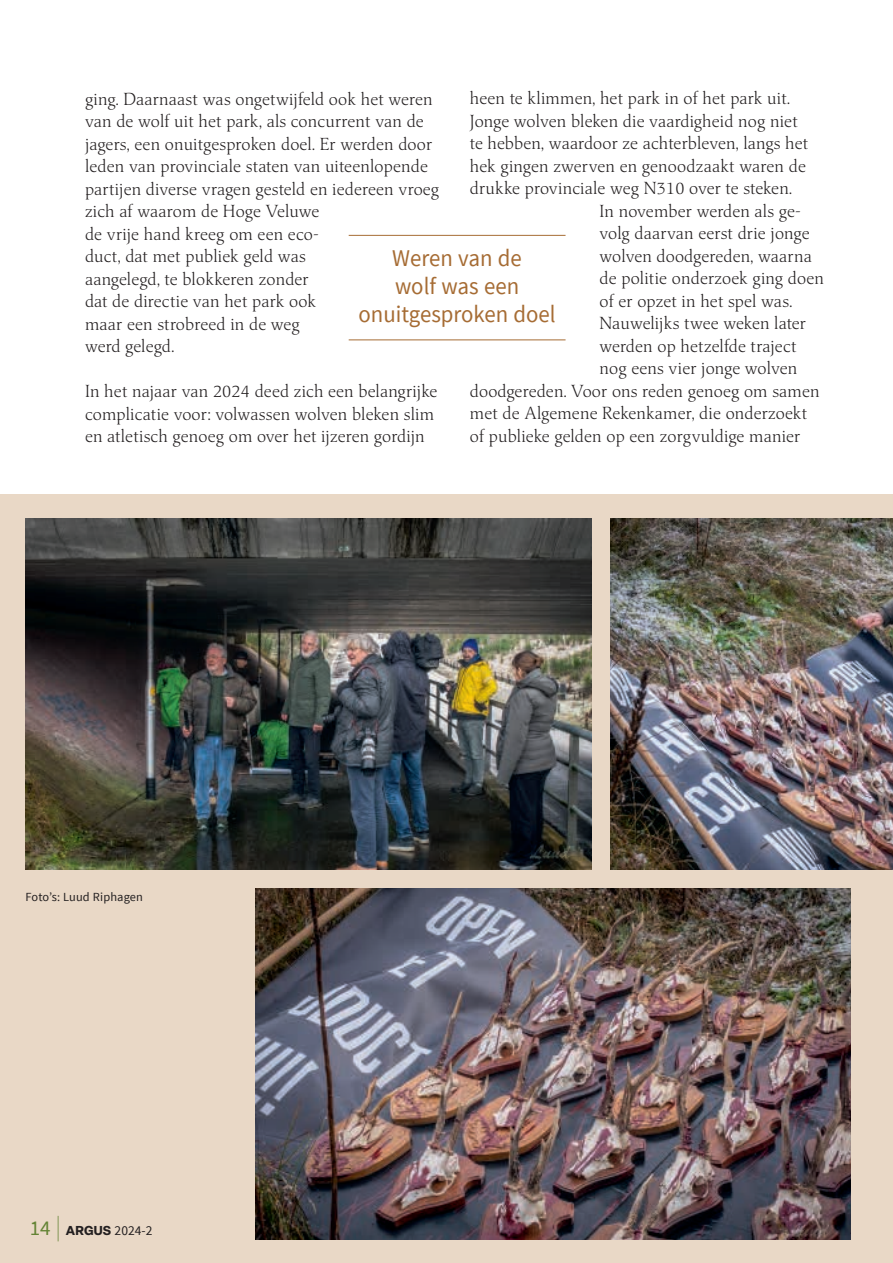
<style>
.page{position:relative;width:893px;height:1263px;background:#fff}
.page>*{position:absolute;margin:0;border:0;box-sizing:border-box;transform-origin:0 0}
.t1{font:24px/28.5px "Source Sans Pro";color:#a66c34;text-align:center;scale:.95 1}
.t2{font:300 17.25px/22.5px "Classica Pro";letter-spacing:.01em;color:#231f20}
.t3{font:13.5px "Source Sans Pro";color:#231f20}
.t4{font:12.3px "Source Sans Pro";letter-spacing:.01em;color:#231f20}
.s1{font-size:21px;color:#638334}
.s2{font-weight:200;font-size:25.5px;color:#638334}
.s3{font-family:"Elza";font-weight:700;font-size:12.75px}
</style>
<div class="page">
<div style="left:0;top:495px;width:893px;height:768px;background:#e9d8c6"></div>
<img style="left:26px;top:519px;width:565px;height:350px">
<img style="left:610px;top:519px;width:283px;height:350px">
<img style="left:256px;top:888px;width:594px;height:351px">
<hr style="left:349px;top:235px;width:217px;height:1px;background:#a66c34">
<hr style="left:349px;top:339px;width:217px;height:1px;background:#a66c34">
<p class="t2" style="left:470px;top:87px;width:322px">heen te klimmen, het park in of het park uit.</p>
<p class="t2" style="left:470px;top:109px;width:329px">Jonge wolven bleken die vaardigheid nog niet</p>
<p class="t2" style="left:470px;top:132px;width:340px">te hebben, waardoor ze achterbleven, langs het</p>
<p class="t2" style="left:470px;top:154px;width:338px">hek gingen zwerven en genoodzaakt waren de</p>
<p class="t2" style="left:470px;top:177px;width:324px">drukke provinciale weg N310 over te steken.</p>
<p class="t2" style="left:600px;top:199px;width:203px">In november werden als ge-</p>
<p class="t2" style="left:600px;top:222px;width:211px">volg daarvan eerst drie jonge</p>
<p class="t2" style="left:600px;top:244px;width:214px">wolven doodgereden, waarna</p>
<p class="t2" style="left:600px;top:267px;width:226px">de politie onderzoek ging doen</p>
<p class="t2" style="left:600px;top:289px;width:194px">of er opzet in het spel was.</p>
<p class="t2" style="left:600px;top:312px;width:208px">Nauwelijks twee weken later</p>
<p class="t2" style="left:600px;top:334px;width:198px">werden op hetzelfde traject</p>
<p class="t2" style="left:600px;top:357px;width:199px">nog eens vier jonge wolven</p>
<p class="t2" style="left:470px;top:379px;width:351px">doodgereden. Voor ons reden genoeg om samen</p>
<p class="t2" style="left:470px;top:402px;width:339px">met de Algemene Rekenkamer, die onderzoekt</p>
<p class="t2" style="left:470px;top:424px;width:332px">of publieke gelden op een zorgvuldige manier</p>
<p class="t2" style="left:85px;top:87px;width:356px">ging. Daarnaast was ongetwijfeld ook het weren van de wolf uit het park, als concurrent van de jagers, een onuitgesproken doel. Er werden door leden van provinciale staten van uiteenlopende partijen diverse vragen gesteld en iedereen vroeg zich af waarom de Hoge Veluwe<br>de vrije hand kreeg om een eco-<br>duct, dat met publiek geld was<br>aangelegd, te blokkeren zonder<br>dat de directie van het park ook<br>maar een strobreed in de weg<br>werd gelegd.</p>
<p class="t2" style="left:85px;top:379px;width:354px">In het najaar van 2024 deed zich een belangrijke complicatie voor: volwassen wolven bleken slim en atletisch genoeg om over het ijzeren gordijn</p>
<h1 class="t1" style="left:359px;top:244px;width:209px">Weren van de<br>wolf was een onuitgesproken doel</h1>
<p class="t4" style="left:26px;top:890px;width:119px">Foto’s: Luud Riphagen</p>
<p class="t3" style="left:30px;top:1222px;width:124px"><span class="s1">14</span> <span class="s2">|</span> <span class="s3">ARGUS</span> 2024-2</p>
</div>
